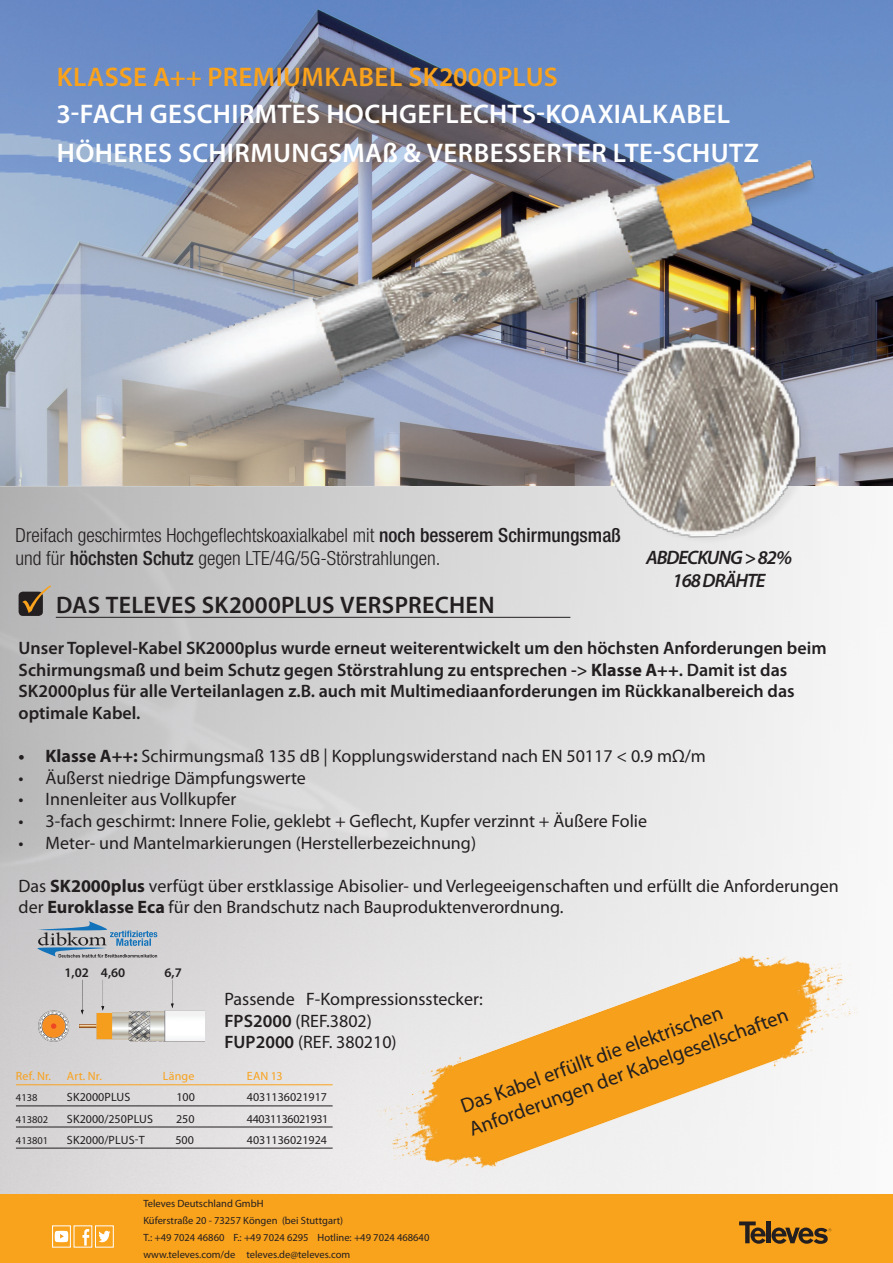
<style>
.page{position:relative;width:893px;height:1263px;background:#fff}
.page>*{position:absolute;margin:0;border:0;box-sizing:border-box;transform-origin:0 0}
.t1{font:600 27px "Myriad Pro";letter-spacing:.015em;color:#fff}
.t2{font:600 27px "Myriad Pro";letter-spacing:.015em;color:#f9a21c}
.t3{font:600 24px "Myriad Pro";letter-spacing:.01em;color:#231f20}
.t4{font:20.4px/24.5px "Myriad Pro";color:#231f20}
.t5{font:300 condensed 19.5px/23.4px "Helvetica Neue LT Std";color:#231f20}
.t6{font:italic 600 19.5px/23.4px "Myriad Pro";letter-spacing:-.05em;color:#231f20;text-align:center}
.t7{font:18px/21.6px "Myriad Pro";color:#231f20}
.t8{font:600 18px/21.6px "Myriad Pro";color:#231f20}
.t9{font:600 13.2px "Myriad Pro";color:#231f20}
.t10{font:12px "Myriad Pro";color:#231f20}
.t11{font:12px "Myriad Pro";letter-spacing:.01em;color:#f9a21c}
.t12{font:12px "Myriad Pro";letter-spacing:-.03em;color:#231f20}
.t13{font:10.5px/16.8px "Myriad Pro";color:#231f20}
.s1{font-weight:500}
.s2{font-weight:700}
.s3{font-weight:600}
</style>
<div class="page">
<img style="left:0;top:0;width:893px;height:1195px">
<img style="left:0;top:12px;width:893px;height:970px">
<img style="left:0;top:131px;width:893px;height:381px">
<img style="left:546px;top:260px;width:347px;height:324px">
<hr style="left:56px;top:617px;width:514px;height:1px;background:#231f20">
<div style="left:19px;top:592px;width:24px;height:24px;background:#231f20;border-radius:4px"></div>
<svg style="left:22px;top:585px;width:29px;height:28px"></svg>
<div style="left:0;top:1195px;width:893px;height:68px;background:#f9a21c"></div>
<svg style="left:739px;top:1221px;width:92px;height:23px"></svg>
<img style="left:358px;top:913px;width:520px;height:282px">
<div style="left:52px;top:1225px;width:19px;height:22px;border:1px solid #fff"></div>
<svg style="left:55px;top:1231px;width:13px;height:11px"></svg>
<svg style="left:82px;top:1229px;width:7px;height:16px"></svg>
<div style="left:95px;top:1225px;width:19px;height:22px;border:1px solid #fff"></div>
<svg style="left:98px;top:1231px;width:12px;height:11px"></svg>
<img style="left:39px;top:971px;width:166px;height:70px">
<hr style="left:16px;top:1084px;width:317px;height:1px;background:#f9a21c">
<hr style="left:16px;top:1106px;width:317px;height:1px;background:#231f20">
<hr style="left:16px;top:1127px;width:317px;height:1px;background:#231f20">
<hr style="left:16px;top:1148px;width:317px;height:1px;background:#231f20">
<svg style="left:37px;top:921px;width:120px;height:36px;background:#a3b0bc"></svg>
<svg style="left:546px;top:284px;width:44px;height:27px"></svg>
<h1 class="t2" style="left:57px;top:60px;width:500px">KLASSE A++ PremiumKabel SK2000plus</h1>
<h1 class="t1" style="left:56px;top:96px;width:582px">3-fach geschirmtes Hochgeflechts-Koaxialka</h1>
<h1 class="t1" style="left:686px;top:96px;width:30px">bel</h1>
<h1 class="t1" style="left:57px;top:135px;width:448px">Höheres Schirmungsmaß &amp; Verbesse</h1>
<h1 class="t1" style="left:547px;top:135px;width:148px">rter LTE-SCHUT</h1>
<h1 class="t1" style="left:744px;top:135px;width:17px">Z</h1>
<p class="t5" style="left:16px;top:523px;width:607px">Dreifach geschirmtes Hochgeflechtskoaxialkabel mit <span class="s1">noch besserem Schirmungsmaß </span>und für <span class="s1">höchsten Schutz</span> gegen LTE/4G/5G-Störstrahlungen.</p>
<h2 class="t3" style="left:56px;top:589px;width:437px">Das TELEVES SK2000PLUS VERSPRECH EN</h2>
<p class="t6" style="left:646px;top:545px;width:148px">ABDECKUNG &gt; 82%<br>168 DRÄHTE</p>
<p class="t8" style="left:19px;top:637px;width:810px">Unser Toplevel-Kabel SK2000plus wurde erneut weiterentwickelt um den höchsten Anforderungen beim Schirmungsmaß und beim Schutz gegen Störstrahlung zu entsprechen -&gt; <span class="s2">Klasse A++</span>. Damit ist das SK2000plus für alle Verteilanlagen z.B. auch mit Multimediaanforderungen im Rückkanalbereich das optimale Kabel.</p>
<p class="t7" style="left:19px;top:745px;width:689px"><span class="s2">• Klasse A++:</span> Schirmungsmaß 135 dB | Kopplungswiderstand nach EN 50117 &lt; 0.9 mΩ/m</p>
<p class="t7" style="left:19px;top:766px;width:289px">• Äußerst niedrige Dämpfungswerte</p>
<p class="t7" style="left:19px;top:788px;width:219px">• Innenleiter aus Vollkupfer</p>
<p class="t7" style="left:19px;top:810px;width:630px">• 3-fach geschirmt: Innere Folie, geklebt + Geflecht, Kupfer verzinnt + Äußere Folie</p>
<p class="t7" style="left:19px;top:831px;width:459px">• Meter- und Mantelmarkierungen (Herstellerbezeichnung)</p>
<p class="t7" style="left:19px;top:874px;width:822px">Das <span class="s2">SK2000plus</span> verfügt über erstklassige Abisolier- und Verlegeeigenschaften und erfüllt die Anforderungen der <span class="s2">Euroklasse Eca</span> für den Brandschutz nach Bauproduktenverordnung.</p>
<p class="t9" style="left:65px;top:964px;width:62px">1,02 4,60</p>
<p class="t9" style="left:165px;top:964px;width:19px">6,7</p>
<p class="t7" style="left:224px;top:988px;width:260px">Passende F-Kompressionsstecker:<br><span class="s3">FPS2000</span> (REF.3802)<br><span class="s3">FU P2000</span> (REF. 380210)</p>
<p class="t4" style="left:457px;top:1095px;width:340px;rotate:-20deg">Das Kabel erfüllt die elektrischen<br>Anforderungen der Kabelgesellschaften</p>
<p class="t11" style="left:16px;top:1069px;width:37px">Ref. Nr.</p>
<p class="t11" style="left:67px;top:1069px;width:36px">Art. Nr.</p>
<p class="t11" style="left:163px;top:1069px;width:33px">Länge</p>
<p class="t11" style="left:247px;top:1069px;width:37px">EAN 13</p>
<p class="t13" style="left:16px;top:1089px;width:23px">4138</p>
<p class="t10" style="left:67px;top:1090px;width:64px">sk2000plus</p>
<p class="t10" style="left:176px;top:1090px;width:20px">100</p>
<p class="t10" style="left:247px;top:1090px;width:82px">4031136021917</p>
<p class="t13" style="left:16px;top:1110px;width:34px">413802</p>
<p class="t10" style="left:67px;top:1111px;width:86px">sk2000/250plus</p>
<p class="t10" style="left:176px;top:1111px;width:20px">250</p>
<p class="t12" style="left:247px;top:1111px;width:83px">44031136021931</p>
<p class="t13" style="left:16px;top:1131px;width:34px">413801</p>
<p class="t10" style="left:67px;top:1132px;width:79px">sk2000/PLU S-T</p>
<p class="t10" style="left:175px;top:1132px;width:20px">500</p>
<p class="t10" style="left:247px;top:1132px;width:82px">4031136021924</p>
<p class="t13" style="left:143px;top:1195px;width:288px">Televes Deutschland GmbH<br>Küferstraße 20 - 73257 Köngen (bei Stuttgart)<br>T.: +49 7024 46860 F.: +49 7024 6295 Hotline: +49 7024 468640 www.televes.com/de televes.de@televes.com</p>
</div>
